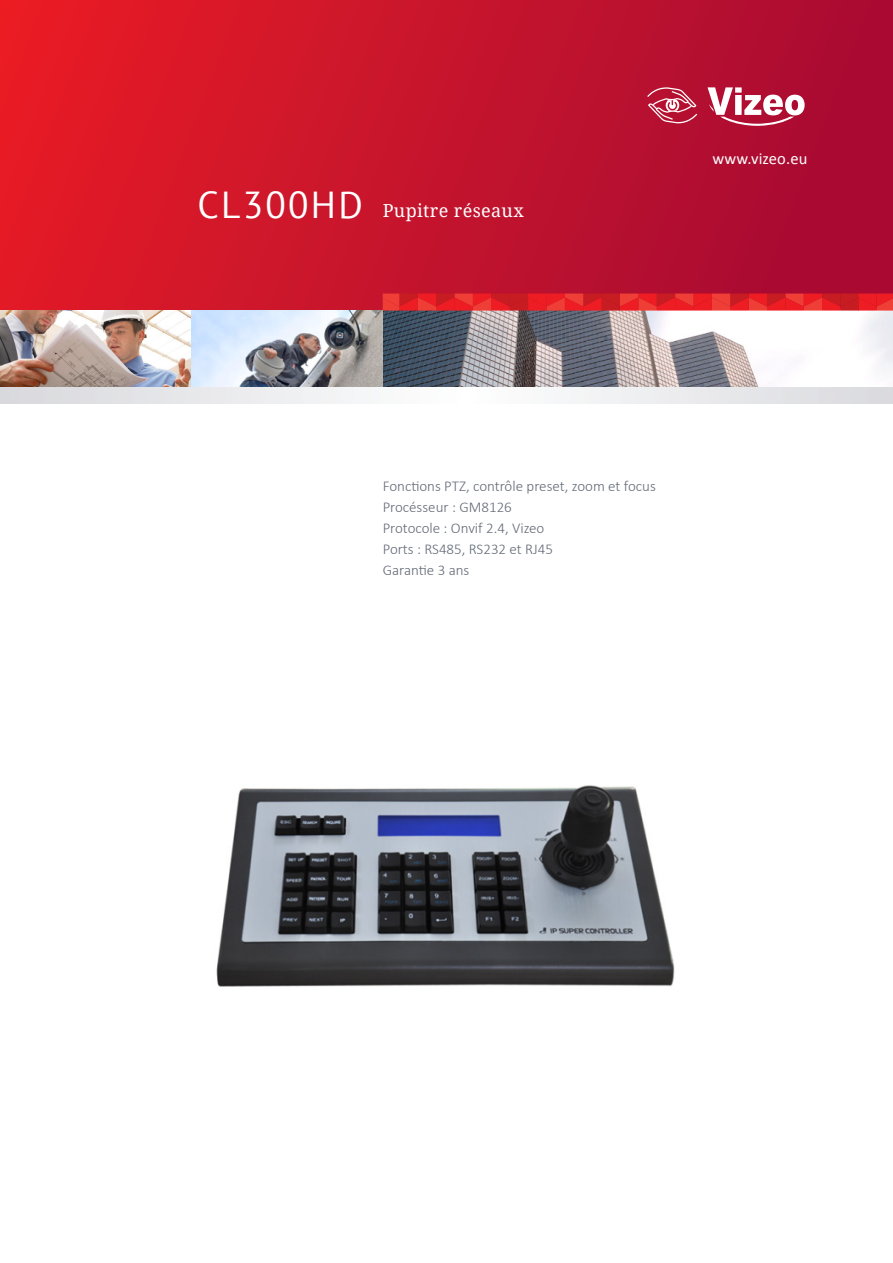
<style>
.page{position:relative;width:893px;height:1263px;background:#fff}
.page>*{position:absolute;margin:0;border:0;box-sizing:border-box;transform-origin:0 0}
.REF_produit{font:37.5px "PT Sans";letter-spacing:.06em;color:#fff}
.H1____Designation{font:18px "Droid Serif";letter-spacing:.02em;color:#fff}
.H1____Designation-2{font:16.5px "Calibri";letter-spacing:.01em;color:#fff}
.T1____Avantages_com{font:300 15px "Calibri";color:#626976}
</style>
<div class="page">
<img style="left:216px;top:785px;width:459px;height:202px">
<div style="left:0;top:0;width:893px;height:311px;background:linear-gradient(to right,#e51c26,#a50a33)"></div>
<svg style="left:0;top:386px;width:893px;height:17px"></svg>
<img style="left:0;top:311px;width:893px;height:75px">
<svg style="left:383px;top:294px;width:510px;height:17px;background:#e2292b"></svg>
<svg style="left:647px;top:87px;width:50px;height:36px;background:#c5445e"></svg>
<svg style="left:707px;top:87px;width:98px;height:39px"></svg>
<p class="REF_produit" style="left:197px;top:180px;width:167px">CL300HD</p>
<p class="H1____Designation" style="left:383px;top:201px;width:143px">Pupitre réseaux</p>
<p class="H1____Designation-2" style="left:712px;top:148px;width:97px">www.vizeo.eu</p>
<p class="T1____Avantages_com" style="left:383px;top:476px;width:275px">Fonctions PTZ, contrôle preset, zoom et focus</p>
<p class="T1____Avantages_com" style="left:383px;top:497px;width:131px">Procésseur : GM8126</p>
<p class="T1____Avantages_com" style="left:383px;top:518px;width:163px">Protocole : Onvif 2.4, Vizeo</p>
<p class="T1____Avantages_com" style="left:383px;top:539px;width:172px">Ports : RS485, RS232 et RJ45</p>
<p class="T1____Avantages_com" style="left:383px;top:560px;width:88px">Garantie 3 ans</p>
</div>
